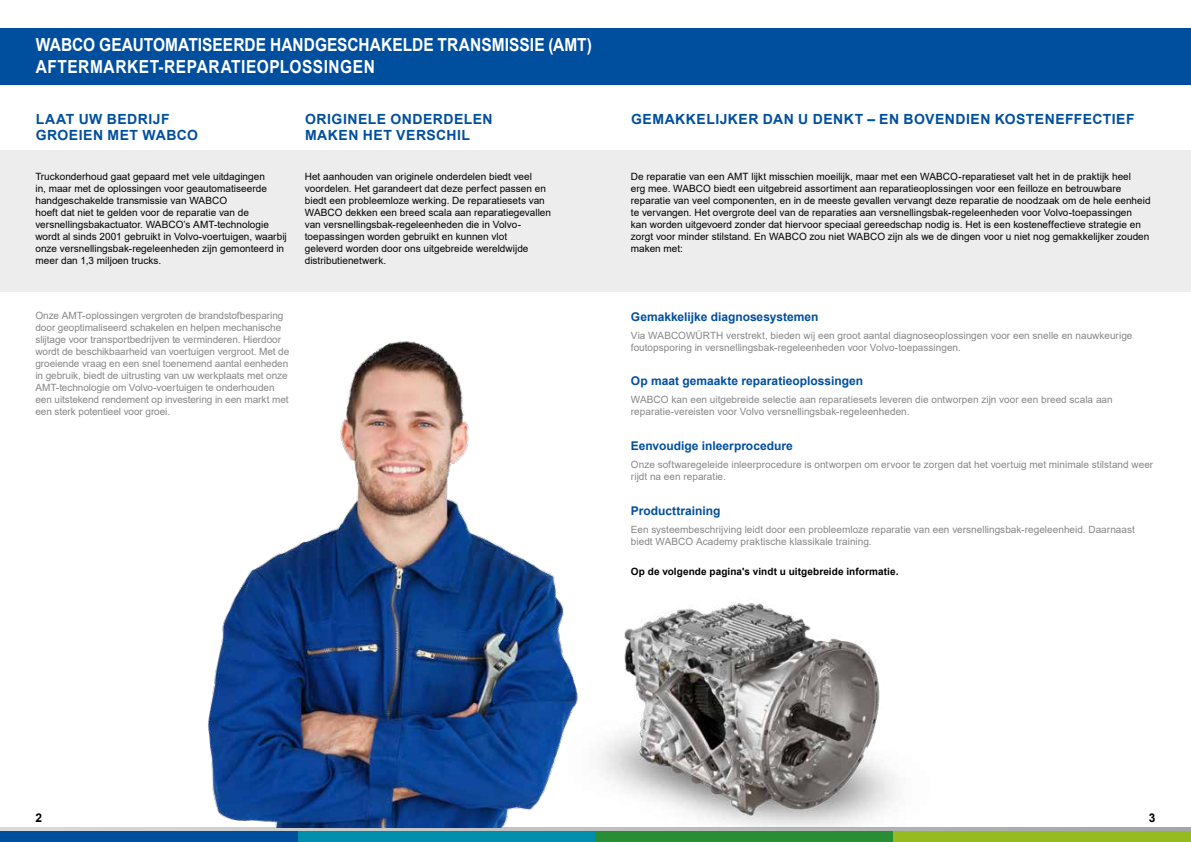
<style>
.page{position:relative;width:1191px;height:842px;background:#fff}
.page>*{position:absolute;margin:0;border:0;box-sizing:border-box;transform-origin:0 0}
.t1{font:700 18px/21.6px "Arial";letter-spacing:.005em;color:#fff;scale:.86 1}
.t2{font:700 14px/16.8px "Arial";letter-spacing:.035em;color:#004f9f}
.t3{font:700 12px "Arial";color:#004f9f}
.t4{font:700 12px "Arial";color:#000}
.t5{font:10px/12px "Arial";letter-spacing:.005em;color:#000}
.t6{font:10px/12px "Arial";color:#878787}
.t7{font:700 10px "Arial";letter-spacing:.01em;color:#000}
</style>
<div class="page">
<div style="left:0;top:150px;width:1191px;height:142px;background:#ededed"></div>
<div style="left:0;top:831px;width:298px;height:11px;background:#004f9f"></div>
<div style="left:298px;top:831px;width:297px;height:11px;background:#008ead"></div>
<div style="left:595px;top:831px;width:298px;height:11px;background:#298d35"></div>
<div style="left:893px;top:831px;width:298px;height:11px;background:#95bb20"></div>
<svg style="left:0;top:828px;width:1191px;height:3px"></svg>
<img style="left:92px;top:341px;width:468px;height:487px">
<div style="left:0;top:28px;width:726px;height:57px;background:#004f9f"></div>
<div style="left:595px;top:28px;width:596px;height:57px;background:#004f9f"></div>
<img style="left:560px;top:602px;width:369px;height:226px">
<h1 class="t1" style="left:36px;top:34px;width:648px">WABCO GEAUTOMATISEERDE HANDGESCHAKELDE TRANSMISSIE (AMT)<br>AFTERMARKET-REPARATIEOPLOSSINGEN</h1>
<h2 class="t2" style="left:36px;top:110px;width:164px">LAAT UW BEDRIJF<br>GROEIEN MET WABCO</h2>
<h2 class="t2" style="left:305px;top:110px;width:189px">ORIGINELE ONDERDELEN</h2>
<h2 class="t2" style="left:631px;top:110px;width:505px">GEMAKKELIJKER DAN U DENKT – EN BOVENDIEN KOSTENEFFECTIEF</h2>
<h2 class="t2" style="left:305px;top:127px;width:167px">MAKEN HET VERSCHIL</h2>
<p class="t5" style="left:35px;top:170px;width:253px">Truckonderhoud gaat gepaard met vele uitdagingen<br>in, maar met de oplossingen voor geautomatiseerde handgeschakelde transmissie van WABCO<br>hoeft dat niet te gelden voor de reparatie van de versnellingsbakactuator. WABCO’s AMT-technologie wordt al sinds 2001 gebruikt in Volvo-voertuigen, waarbij onze versnellingsbak-regeleenheden zijn gemonteerd in meer dan 1,3 miljoen trucks.</p>
<p class="t5" style="left:305px;top:170px;width:248px">Het aanhouden van originele onderdelen biedt veel voordelen. Het garandeert dat deze perfect passen en biedt een probleemloze werking. De reparatiesets van WABCO dekken een breed scala aan reparatiegevallen van versnellingsbak-regeleenheden die in Volvo&shy;toepassingen worden gebruikt en kunnen vlot<br>geleverd worden door ons uitgebreide wereldwijde distributienetwerk.</p>
<p class="t6" style="left:35px;top:310px;width:255px">Onze AMT-oplossingen vergroten de brandstofbesparing door geoptimaliseerd schakelen en helpen mechanische slijtage voor transportbedrijven te verminderen. Hierdoor wordt de beschikbaarheid van voertuigen vergroot. Met de groeiende vraag en een snel toenemend aantal eenheden in gebruik, biedt de uitrusting van uw werkplaats met onze AMT-technologie om Volvo-voertuigen te onderhouden een uitstekend rendement op investering in een markt met een sterk potentieel voor groei.</p>
<p class="t5" style="left:631px;top:170px;width:521px">De reparatie van een AMT lijkt misschien moeilijk, maar met een WABCO-reparatieset valt het in de praktijk heel<br>erg mee. WABCO biedt een uitgebreid assortiment aan reparatieoplossingen voor een feilloze en betrouwbare reparatie van veel componenten, en in de meeste gevallen vervangt deze reparatie de noodzaak om de hele eenheid te vervangen. Het overgrote deel van de reparaties aan versnellingsbak-regeleenheden voor Volvo-toepassingen kan worden uitgevoerd zonder dat hiervoor speciaal gereedschap nodig is. Het is een kosteneffectieve strategie en zorgt voor minder stilstand. En WABCO zou niet WABCO zijn als we de dingen voor u niet nog gemakkelijker zouden maken met:</p>
<p class="t3" style="left:631px;top:308px;width:189px">Gemakkelijke diagnosesystemen</p>
<p class="t6" style="left:631px;top:329px;width:503px">Via WABCOWÜRTH verstrekt, bieden wij een groot aantal diagnoseoplossingen voor een snelle en nauwkeurige foutopsporing in versnellingsbak-regeleenheden voor Volvo-toepassingen.</p>
<p class="t3" style="left:631px;top:373px;width:234px">Op maat gemaakte reparatieoplossingen</p>
<p class="t6" style="left:631px;top:394px;width:483px">WABCO kan een uitgebreide selectie aan reparatiesets leveren die ontworpen zijn voor een breed scala aan reparatie-vereisten voor Volvo versnellingsbak-regeleenheden.</p>
<p class="t3" style="left:631px;top:437px;width:163px">Eenvoudige inleerprocedure</p>
<p class="t6" style="left:631px;top:459px;width:524px">Onze softwaregeleide inleerprocedure is ontworpen om ervoor te zorgen dat het voertuig met minimale stilstand weer rijdt na een reparatie.</p>
<p class="t3" style="left:631px;top:502px;width:91px">Producttraining</p>
<p class="t6" style="left:631px;top:523px;width:505px">Een systeembeschrijving leidt door een probleemloze reparatie van een versnellingsbak-regeleenheid. Daarnaast biedt WABCO Academy praktische klassikale training.</p>
<p class="t7" style="left:631px;top:564px;width:269px">Op de volgende pagina's vindt u uitgebreide informatie.</p>
<p class="t4" style="left:35px;top:810px;width:8px">2</p>
<p class="t4" style="left:1148px;top:809px;width:8px">3</p>
</div>
